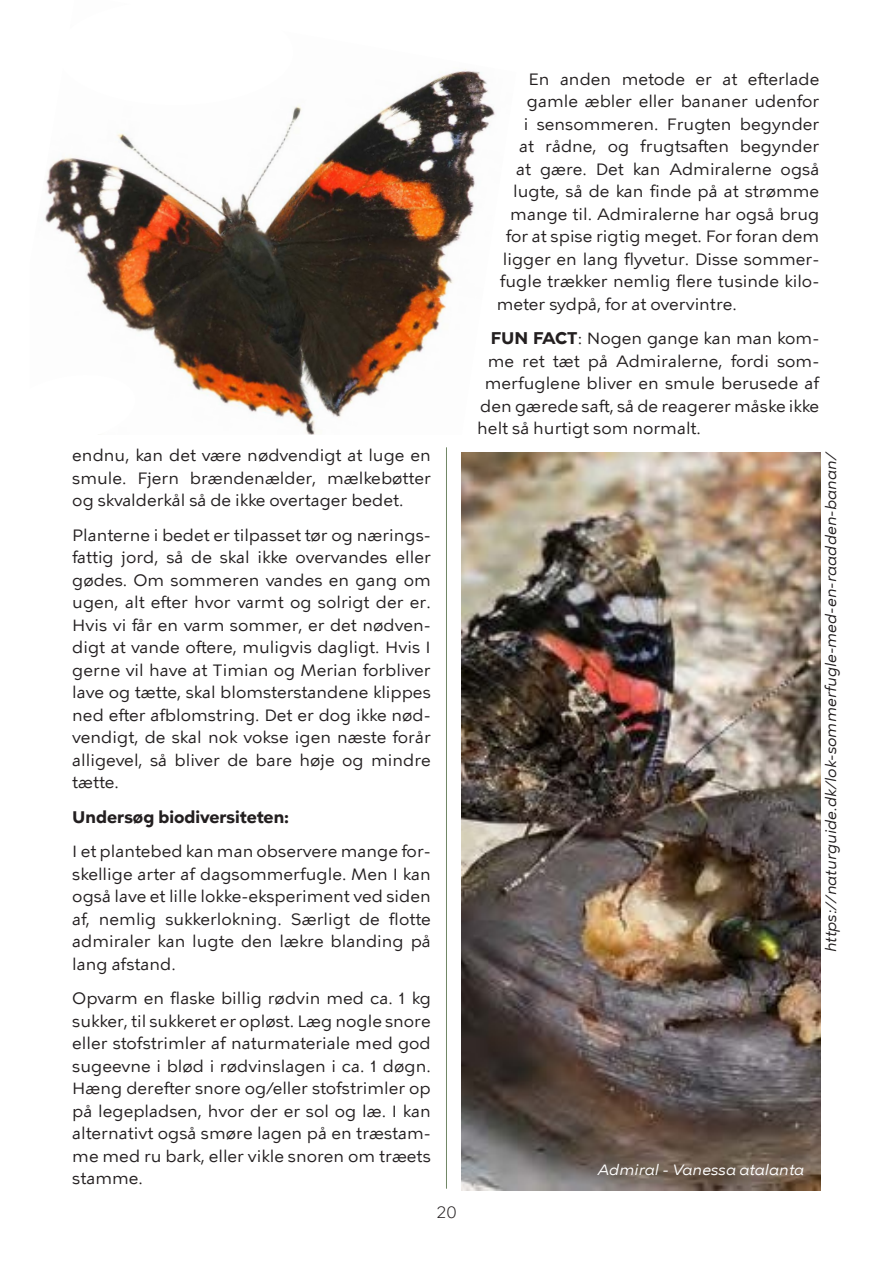
<style>
.page{position:relative;width:893px;height:1263px;background:#fff}
.page>*{position:absolute;margin:0;border:0;box-sizing:border-box;transform-origin:0 0}
.t1{font:16.5px/22.5px "KBH Tekst 2";color:#231f20;text-align:justify}
.t2{font:16.5px/22.5px "KBH Tekst";color:#231f20;text-align:justify}
.t3{font:700 16.5px "KBH Tekst";color:#231f20}
.t4{font:300 16.5px "KBH";color:#231f20}
.t5{font:italic 15px "KBH Tekst";color:#231f20}
.t6{font:italic 15px "KBH Tekst";color:#fff}
.s1{font-family:"KBH Tekst"}
.s2{font-family:"KBH Tekst 2"}
.s3{font-weight:700}
</style>
<div class="page">
<img style="left:45px;top:69px;width:450px;height:366px">
<svg style="left:45px;top:371px;width:93px;height:64px"></svg>
<hr style="left:446px;top:448px;width:1px;height:740px;background:#728867">
<img style="left:461px;top:453px;width:360px;height:738px">
<div style="left:57px;top:0;width:236px;height:105px;background:#fff;border-radius:50%"></div>
<p class="t1" style="left:72px;top:444px;width:360px">endnu, kan det være nødvendigt at luge en smule. Fjern brændenælder, mælkebøtter <span class="s1">og skvalderkål så de ikke overtager bedet.</span></p>
<p class="t1" style="left:72px;top:523px;width:360px"><span class="s1">Planterne i bedet er tilpasset tør og nærings&shy;</span>fattig jord, så de skal ikke overvandes eller gødes. Om sommeren vandes en gang om ugen, alt efter hvor varmt og solrigt der er.<br>Hvis vi får en varm sommer, er det nødven&shy;digt at vande oftere, muligvis dagligt. Hvis I <span class="s1">gerne vil have at Timian og Merian forbliver </span>lave og tætte, skal blomsterstandene klippes ned efter afblomstring. Det er dog ikke nød&shy;vendigt, de skal nok vokse igen næste forår alligevel, så bliver de bare høje og mindre <span class="s1">tætte.</span></p>
<h3 class="t3" style="left:72px;top:807px;width:218px">Undersøg biodiversiteten:</h3>
<p class="t2" style="left:72px;top:840px;width:360px">I et plantebed kan man observere mange for&shy;skellige arter af dagsommerfugle. Men I kan også lave et lille lokke-eksperiment ved siden <span class="s2">af, nemlig sukkerlokning. Særligt de flotte </span>admiraler kan lugte den lækre blanding på lang afstand.</p>
<p class="t1" style="left:72px;top:987px;width:360px">Opvarm en flaske billig rødvin med ca. 1 kg sukker, til sukkeret er opløst. Læg nogle snore <span class="s1">eller stofstrimler af naturmateriale med god sugeevne i blød i rødvinslagen i ca. 1 døgn.<br></span>Hæng derefter snore og/eller stofstrimler op på legepladsen, hvor der er sol og læ. I kan <span class="s1">alternativt også smøre lagen på en træstam&shy;</span>me med ru bark, eller vikle snoren om træets <span class="s1">stamme.</span></p>
<p class="t4" style="left:436px;top:1202px;width:22px">20</p>
<p class="t1" style="left:528px;top:67px;width:293px">En anden metode er at efterlade</p>
<p class="t2" style="left:527px;top:90px;width:294px">gamle æbler eller bananer udenfor</p>
<p class="t2" style="left:524px;top:112px;width:297px">i sensommeren. Frugten begynder</p>
<p class="t1" style="left:519px;top:135px;width:302px">at rådne, og frugtsaften begynder</p>
<p class="t1" style="left:516px;top:157px;width:305px">at gære. Det kan Admiralerne også</p>
<p class="t1" style="left:513px;top:180px;width:308px">lugte, så de kan finde på at strømme</p>
<p class="t2" style="left:510px;top:203px;width:310px">mange til. Admiralerne har også brug</p>
<p class="t2" style="left:506px;top:225px;width:315px">for at spise rigtig meget. For foran dem</p>
<p class="t1" style="left:503px;top:248px;width:318px">ligger en lang flyvetur. Disse sommer<span class="s1">-</span></p>
<p class="t1" style="left:500px;top:270px;width:321px">fugle trækker nemlig flere tusinde kilo<span class="s1">-</span></p>
<p class="t1" style="left:497px;top:293px;width:242px">meter sydpå, for at overvintre.</p>
<p class="t2" style="left:491px;top:327px;width:330px"><span class="s3">FUN FACT</span>: Nogen gange kan man kom-</p>
<p class="t1" style="left:488px;top:350px;width:333px">me ret tæt på Admiralerne, fordi som<span class="s1">-</span></p>
<p class="t2" style="left:485px;top:372px;width:336px">merfuglene bliver en smule berusede af</p>
<p class="t1" style="left:480px;top:395px;width:341px">den gærede saft, så de reagerer måske ikke</p>
<p class="t2" style="left:477px;top:417px;width:225px">helt så hurtigt som normalt.</p>
<p class="t5" style="left:821px;top:952px;width:503px;rotate:-90deg">https://naturguide.dk/lok-sommerfugle-med-en-raadden-banan/</p>
<p class="t6" style="left:598px;top:1161px;width:208px">Admiral - Vanessa atalanta</p>
</div>
